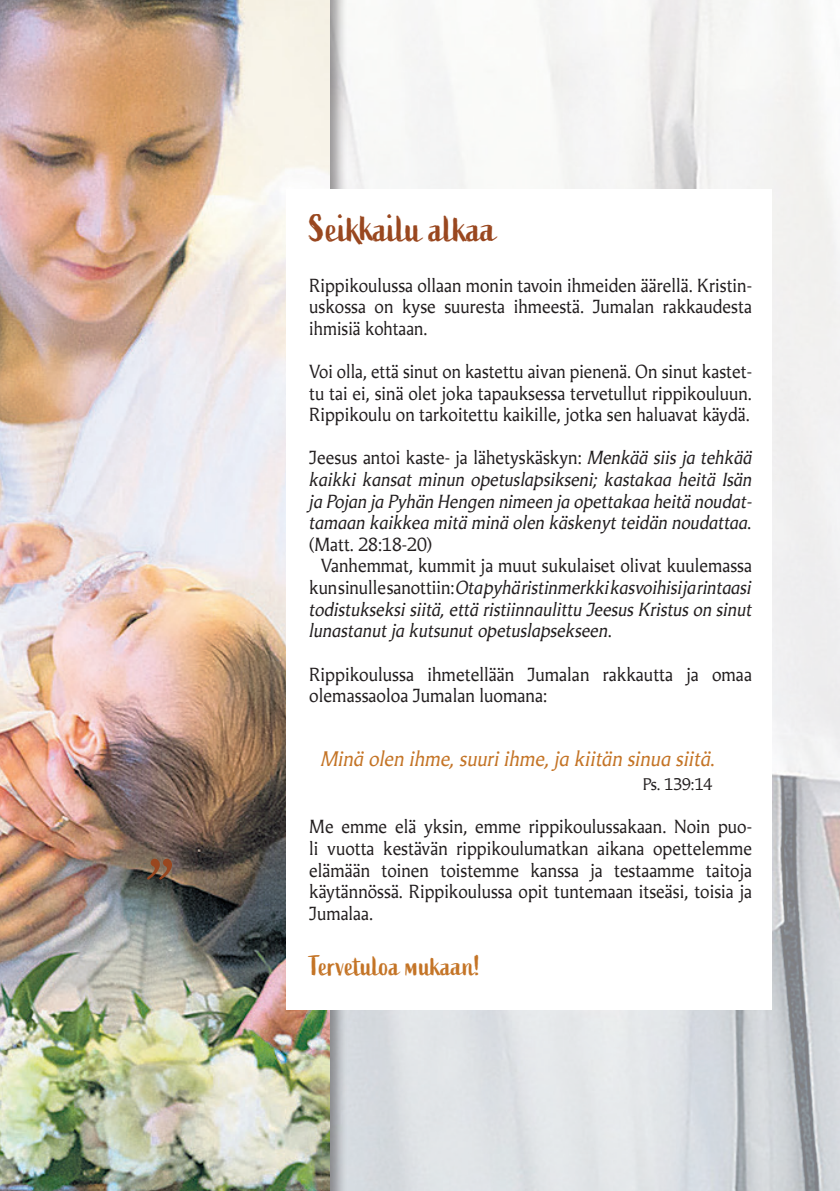
<style>
.page{position:relative;width:840px;height:1191px;background:#fff}
.page>*{position:absolute;margin:0;border:0;box-sizing:border-box;transform-origin:0 0}
.t1{font:300 80px "Adobe Song Std";color:#99471f}
.t2{font:38px "Active";color:#99471f}
.t3{font:28px "Active";color:#c47426}
.t4{font:italic 20px "Martti";color:#c47426}
.t5{font:18px/21.6px "Martti";color:#231f20;text-align:justify}
.t6{font:italic 18px/21.6px "Martti";color:#231f20;text-align:justify}
.t7{font:16px "Martti";color:#231f20}
.s1{font-style:normal}
</style>
<div class="page">
<img style="left:348px;top:0;width:491px;height:1191px">
<img style="left:0;top:0;width:329px;height:1191px">
<div style="left:286px;top:188px;width:485px;height:821px;background:#fff"></div>
<h1 class="t1" style="left:140px;top:854px;width:81px">”</h1>
<h2 class="t2" style="left:309px;top:207px;width:191px">Seikkailu alkaa</h2>
<p class="t5" style="left:309px;top:274px;width:444px">Rippikoulussa ollaan monin tavoin ihmeiden äärellä. Kristin&shy;uskossa on kyse suuresta ihmeestä. Jumalan rakkaudesta ihmisiä kohtaan.</p>
<p class="t5" style="left:309px;top:361px;width:444px">Voi olla, että sinut on kastettu aivan pienenä. On sinut kastet&shy;tu tai ei, sinä olet joka tapauksessa tervetullut rippikouluun.<br>Rippikoulu on tarkoitettu kaikille, jotka sen haluavat käydä.</p>
<p class="t6" style="left:309px;top:447px;width:444px"><span class="s1">Jeesus antoi kaste- ja lähetyskäskyn:</span> Menkää siis ja tehkää kaikki kansat minun opetuslapsikseni; kastakaa heitä Isän ja Pojan ja Pyhän Hengen nimeen ja opettakaa heitä noudat&shy;tamaan kaikkea mitä minä olen käskenyt teidän noudattaa.</p>
<p class="t5" style="left:309px;top:533px;width:124px">(Matt. 28:18-20)</p>
<p class="t5" style="left:320px;top:555px;width:432px">Vanhemmat, kummit ja muut sukulaiset olivat kuulemassa</p>
<p class="t6" style="left:309px;top:577px;width:443px"><span class="s1">kun sinulle sanottiin:</span> Ota pyhä ristinmerkki kasvoihisi ja rintaasi</p>
<p class="t6" style="left:309px;top:598px;width:444px">todistukseksi siitä, että ristiinnaulittu Jeesus Kristus on sinut</p>
<p class="t6" style="left:309px;top:620px;width:304px">lunastanut ja kutsunut opetuslapsekseen<span class="s1">.</span></p>
<p class="t5" style="left:309px;top:663px;width:444px">Rippikoulussa ihmetellään Jumalan rakkautta ja omaa olemassaoloa Jumalan luomana:</p>
<p class="t4" style="left:320px;top:746px;width:396px">Minä olen ihme, suuri ihme, ja kiitän sinua siitä.</p>
<p class="t7" style="left:642px;top:774px;width:71px">Ps. 139:14</p>
<p class="t5" style="left:309px;top:816px;width:444px">Me emme elä yksin, emme rippikoulussakaan. Noin puo&shy;li vuotta kestävän rippikoulumatkan aikana opettelemme elämään toinen toistemme kanssa ja testaamme taitoja käytännössä. Rippikoulussa opit tuntemaan itseäsi, toisia ja Jumalaa.</p>
<h3 class="t3" style="left:309px;top:950px;width:172px">Tervetuloa mukaan!</h3>
</div>
